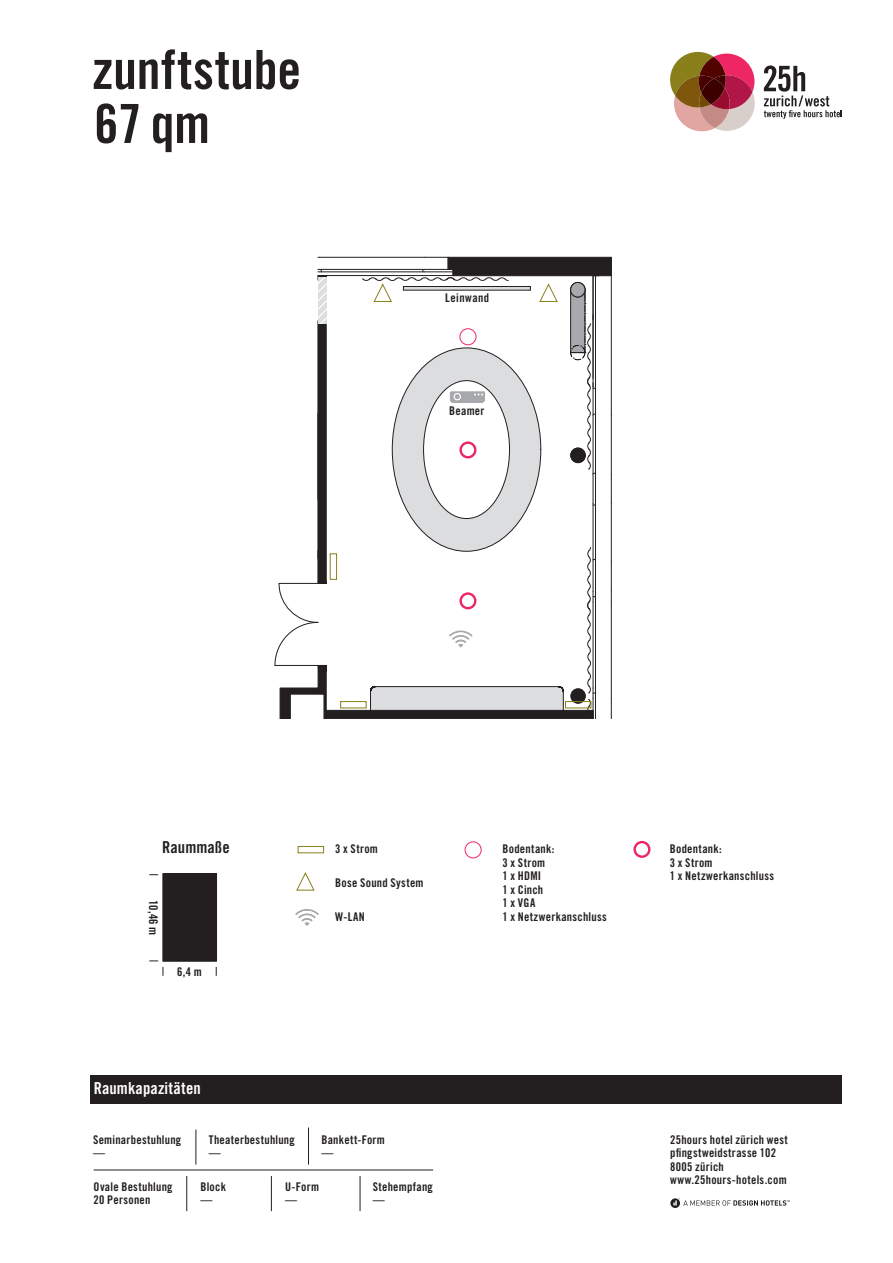
<style>
.page{position:relative;width:893px;height:1263px;background:#fff}
.page>*{position:absolute;margin:0;border:0;box-sizing:border-box;transform-origin:0 0}
.t1{font:54px/54px "Trade Gothic LT Std Bd Cn 20";color:#231f20}
.t2{font:16.5px "Trade Gothic LT Std Bd Cn 20";letter-spacing:.01em;color:#fff}
.t3{font:16.5px "Trade Gothic LT Std Bd Cn 20";letter-spacing:.005em;color:#231f20}
.t4{font:12px/13.5px "Trade Gothic LT Std Bd Cn 20";letter-spacing:.025em;color:#231f20}
</style>
<div class="page">
<hr style="left:308px;top:1127px;width:1px;height:37px;background:#231f20">
<svg style="left:274px;top:257px;width:338px;height:462px"></svg>
<svg style="left:295px;top:909px;width:24px;height:17px"></svg>
<div style="left:465px;top:841px;width:17px;height:17px;border:1px solid #ee2764;border-radius:50%"></div>
<div style="left:633px;top:841px;width:17px;height:17px;border:2px solid #ee2764;border-radius:50%"></div>
<svg style="left:296px;top:872px;width:19px;height:19px"></svg>
<div style="left:298px;top:846px;width:26px;height:7px;border:1px solid #89801b"></div>
<div style="left:163px;top:873px;width:54px;height:88px;background:#231f20"></div>
<svg style="left:764px;top:65px;width:78px;height:54px"></svg>
<svg style="left:670px;top:51px;width:85px;height:81px"></svg>
<div style="left:91px;top:1075px;width:751px;height:29px;background:#231f20"></div>
<svg style="left:670px;top:1198px;width:120px;height:10px"></svg>
<hr style="left:196px;top:1129px;width:1px;height:35px;background:#231f20">
<hr style="left:271px;top:1176px;width:1px;height:35px;background:#231f20">
<hr style="left:360px;top:1176px;width:1px;height:35px;background:#231f20">
<hr style="left:94px;top:1170px;width:339px;height:1px;background:#231f20">
<hr style="left:186px;top:1176px;width:1px;height:35px;background:#231f20">
<h1 class="t1" style="left:92px;top:42px;width:211px">zunftstube<br>67 qm</h1>
<p class="t4" style="left:445px;top:291px;width:45px">Leinwand</p>
<p class="t4" style="left:449px;top:404px;width:37px">Beamer</p>
<h2 class="t3" style="left:162px;top:837px;width:69px">Raummaße</h2>
<p class="t4" style="left:160px;top:900px;width:37px;rotate:90deg">10,46 m</p>
<p class="t4" style="left:177px;top:965px;width:26px">6,4 m</p>
<h2 class="t2" style="left:94px;top:1078px;width:109px">Raumkapazitäten</h2>
<p class="t4" style="left:335px;top:842px;width:44px">3 x Strom</p>
<p class="t4" style="left:335px;top:876px;width:90px">Bose Sound System</p>
<p class="t4" style="left:335px;top:910px;width:31px">W-LAN</p>
<p class="t4" style="left:93px;top:1132px;width:90px">Seminarbestuhlung —</p>
<p class="t4" style="left:209px;top:1132px;width:87px">Theaterbestuhlung —</p>
<p class="t4" style="left:321px;top:1132px;width:65px">Bankett-Form —</p>
<p class="t4" style="left:285px;top:1180px;width:35px">U-Form —</p>
<p class="t4" style="left:94px;top:1180px;width:81px">Ovale Bestuhlung<br>20 Personen</p>
<p class="t4" style="left:373px;top:1180px;width:62px">Stehempfang —</p>
<p class="t4" style="left:200px;top:1180px;width:27px">Block —</p>
<p class="t4" style="left:503px;top:842px;width:106px">Bodentank:<br>3 x Strom<br>1 x HDMI<br>1 x Cinch<br>1 x VGA<br>1 x Netzwerkanschluss</p>
<p class="t4" style="left:670px;top:842px;width:106px">Bodentank:<br>3 x Strom<br>1 x Netzwerkanschluss</p>
<p class="t4" style="left:670px;top:1132px;width:119px">25hours hotel zürich west pfingstweidstrasse 102<br>8005 zürich www.25hours-hotels.com</p>
</div>
